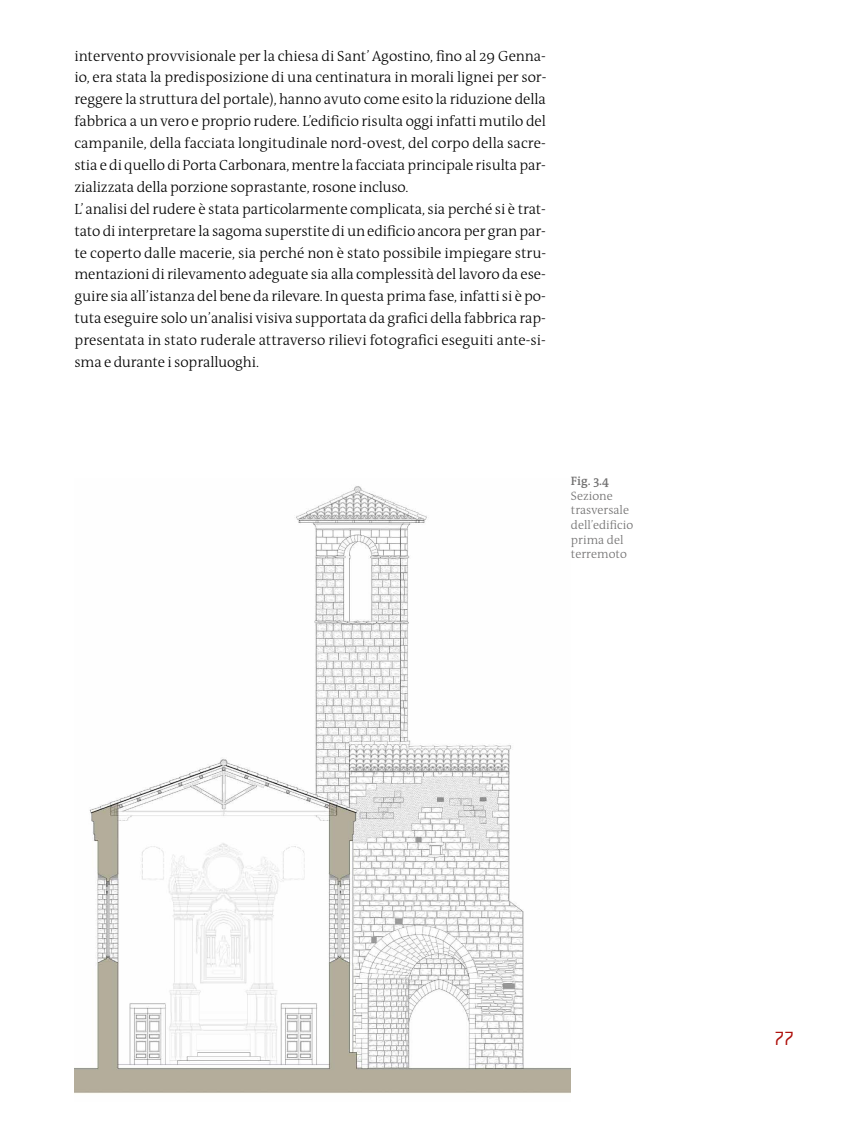
<style>
.page{position:relative;width:844px;height:1141px;background:#fff}
.page>*{position:absolute;margin:0;border:0;box-sizing:border-box;transform-origin:0 0}
.t1{font:300 21px "Conduit ITC";color:#ae0f0a}
.t2{font:300 14.88px/21.9px "The Antiqua B3";letter-spacing:-.01em;color:#000}
.t3{font:300 12.25px/14.7px "The Antiqua B3";color:#706f6f}
.t4{font:600 12.25px "The Antiqua B6";color:#706f6f}
</style>
<div class="page">
<img style="left:74px;top:486px;width:496px;height:608px">
<p class="t2" style="left:74px;top:45px;width:473px">intervento provvisionale per la chiesa di Sant’ Agostino, fino al 29 Genna&shy;io, era stata la predisposizione di una centinatura in morali lignei per sor&shy;reggere la struttura del portale), hanno avuto come esito la riduzione della fabbrica a un vero e proprio rudere. L’edificio risulta oggi infatti mutilo del campanile, della facciata longitudinale nord-ovest, del corpo della sacre&shy;stia e di quello di Porta Carbonara, mentre la facciata principale risulta par&shy;zializzata della porzione soprastante, rosone incluso.<br>L’ analisi del rudere è stata particolarmente complicata, sia perché si è trat&shy;tato di interpretare la sagoma superstite di un edificio ancora per gran par&shy;te coperto dalle macerie, sia perché non è stato possibile impiegare stru&shy;mentazioni di rilevamento adeguate sia alla complessità del lavoro da ese&shy;guire sia all’istanza del bene da rilevare. In questa prima fase, infatti si è po&shy;tuta eseguire solo un’analisi visiva supportata da grafici della fabbrica rap&shy;presentata in stato ruderale attraverso rilievi fotografici eseguiti ante-si&shy;sma e durante i sopralluoghi.</p>
<p class="t4" style="left:570px;top:474px;width:39px">Fig. 3.4</p>
<p class="t3" style="left:570px;top:489px;width:64px">Sezione trasversale dell’edificio prima del terremoto</p>
<h1 class="t1" style="left:773px;top:1027px;width:22px">77</h1>
</div>
